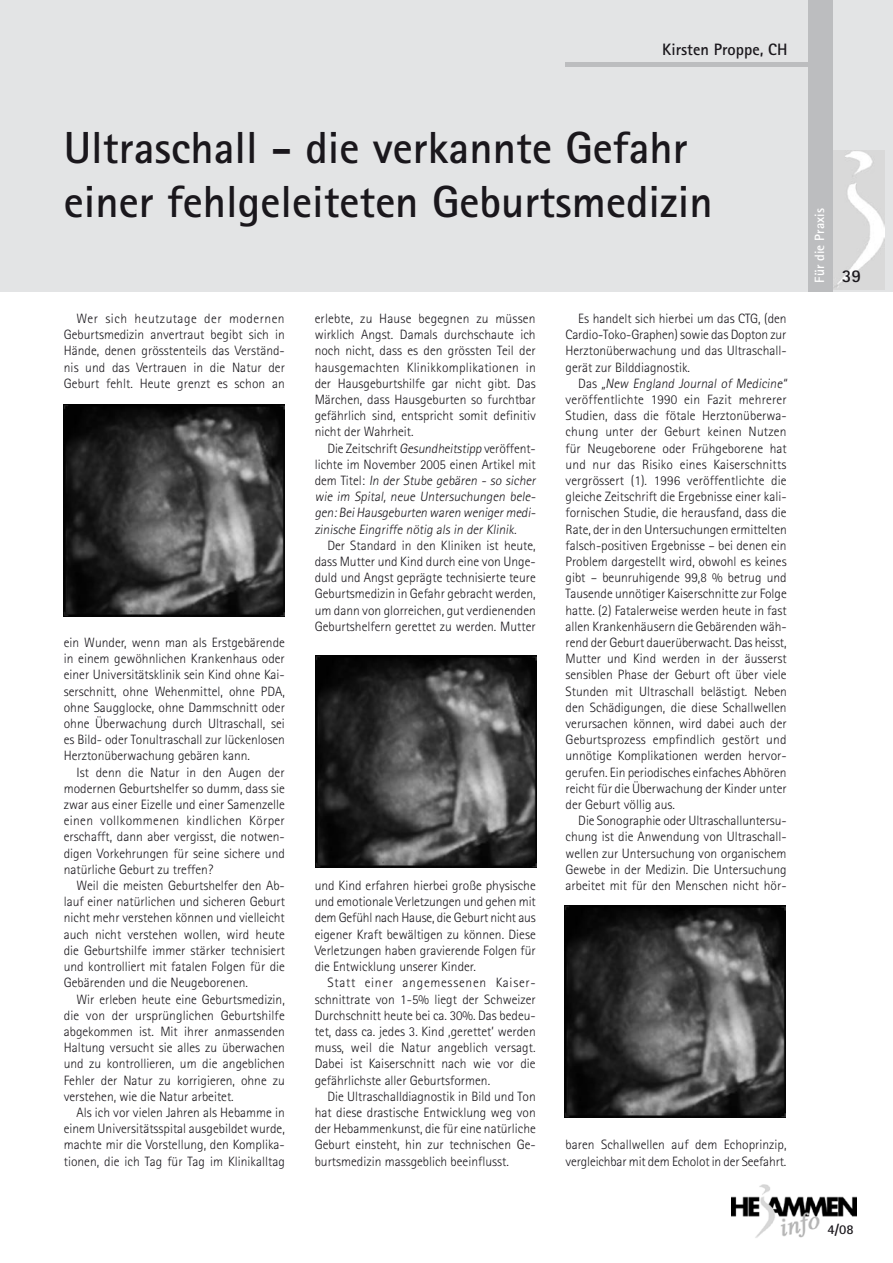
<style>
.page{position:relative;width:893px;height:1263px;background:#fff}
.page>*{position:absolute;margin:0;border:0;box-sizing:border-box;transform-origin:0 0}
.Vortrag_Titel{font:700 45px/54px "Rotis Sans Serif";color:#1a171c}
.t1{font:700 18px "Rotis Sans Serif";color:#1a171c}
.Kolumnentitel_rechts{font:700 16.5px "Rotis Sans Serif";color:#1a171c}
.Fließtext{font:300 13.5px/16.2px "Rotis Sans Serif";color:#1a171c;text-align:justify}
.Kolumne_2_hochgestel{font:700 13.5px "Rotis Sans Serif";color:#fff}
.t2{font:700 13.5px "Rotis Sans Serif";color:#1a171c}
</style>
<div class="page">
<div style="left:0;top:0;width:893px;height:291px;background:#e3e4e5"></div>
<img style="left:834px;top:151px;width:50px;height:139px">
<div style="left:808px;top:0;width:25px;height:291px;background:#bcbdbf"></div>
<img style="left:732px;top:1184px;width:125px;height:54px">
<hr style="left:566px;top:63px;width:242px;height:4px;background:#bcbdbf">
<img style="left:64px;top:404px;width:221px;height:212px">
<img style="left:315px;top:655px;width:221px;height:213px">
<img style="left:565px;top:905px;width:221px;height:212px">
<p class="Kolumnentitel_rechts" style="left:662px;top:39px;width:127px">Kirsten Proppe, CH</p>
<p class="Vortrag_Titel" style="left:64px;top:120px;width:650px">Ultraschall - die verkannte Gefahr einer fehlgeleiteten Geburtsmedizin</p>
<p class="Fließtext" style="left:64px;top:310px;width:223px;text-indent:13px">Wer sich heutzutage der modernen Geburtsmedizin anvertraut begibt sich in Hände, denen grösstenteils das Verständ&shy;nis und das Vertrauen in die Natur der Geburt fehlt. Heute grenzt es schon an</p>
<p class="Fließtext" style="left:64px;top:634px;width:223px">ein Wunder, wenn man als Erstgebärende in einem gewöhnlichen Krankenhaus oder einer Universitätsklinik sein Kind ohne Kai&shy;serschnitt, ohne Wehenmittel, ohne PDA, ohne Saugglocke, ohne Dammschnitt oder ohne Überwachung durch Ultraschall, sei es Bild- oder Tonultraschall zur lückenlosen Herztonüberwachung gebären kann.</p>
<p class="Fließtext" style="left:64px;top:764px;width:223px;text-indent:13px">Ist denn die Natur in den Augen der modernen Geburtshelfer so dumm, dass sie zwar aus einer Eizelle und einer Samenzelle einen vollkommenen kindlichen Körper erschafft, dann aber vergisst, die notwen&shy;digen Vorkehrungen für seine sichere und natürliche Geburt zu treffen?</p>
<p class="Fließtext" style="left:64px;top:877px;width:223px;text-indent:13px">Weil die meisten Geburtshelfer den Ab&shy;lauf einer natürlichen und sicheren Geburt nicht mehr verstehen können und vielleicht auch nicht verstehen wollen, wird heute die Geburtshilfe immer stärker technisiert und kontrolliert mit fatalen Folgen für die Gebärenden und die Neugeborenen.</p>
<p class="Fließtext" style="left:64px;top:991px;width:223px;text-indent:13px">Wir erleben heute eine Geburtsmedizin, die von der ursprünglichen Geburtshilfe abgekommen ist. Mit ihrer anmassenden Haltung versucht sie alles zu überwachen und zu kontrollieren, um die angeblichen Fehler der Natur zu korrigieren, ohne zu verstehen, wie die Natur arbeitet.</p>
<p class="Fließtext" style="left:64px;top:1104px;width:223px;text-indent:13px">Als ich vor vielen Jahren als Hebamme in einem Universitätsspital ausgebildet wurde, machte mir die Vorstellung, den Komplika&shy;tionen, die ich Tag für Tag im Klinikalltag</p>
<p class="Fließtext" style="left:315px;top:310px;width:223px">erlebte, zu Hause begegnen zu müssen wirklich Angst. Damals durchschaute ich noch nicht, dass es den grössten Teil der hausgemachten Klinikkomplikationen in der Hausgeburtshilfe gar nicht gibt. Das Märchen, dass Hausgeburten so furchtbar gefährlich sind, entspricht somit definitiv nicht der Wahrheit.</p>
<p class="Fließtext" style="left:315px;top:440px;width:225px;text-align:left;text-indent:13px">Die Zeitschrift Gesundheitstipp veröffent&shy;lichte im November 2005 einen Artikel mit d e m Ti te l : In der Stube gebären - so sicher wie im Spital, neue Untersuchungen bele&shy;gen:BeiHausgeburten waren wenigermedi&shy;zinische Eingriffe nötig als in der Klinik.</p>
<p class="Fließtext" style="left:315px;top:537px;width:223px;text-indent:13px">Der Standard in den Kliniken ist heute, dass Mutter und Kind durch eine von Unge&shy;duld und Angst geprägte technisierte teure Geburtsmedizin in Gefahr gebracht werden, um dann von glorreichen, gut verdienenden Geburtshelfern gerettet zu werden. Mutter</p>
<p class="Fließtext" style="left:315px;top:877px;width:223px">und Kind erfahren hierbei große physische und emotionale Verletzungen und gehen mit dem Gefühl nach Hause, die Geburt nicht aus eigener Kraft bewältigen zu können. Diese Verletzungen haben gravierende Folgen für die Entwicklung unserer Kinder.</p>
<p class="Fließtext" style="left:315px;top:975px;width:223px;text-indent:13px">Statt einer angemessenen Kaiser&shy;schnittrate von 1-5% liegt der Schweizer Durchschnitt heute bei ca. 30%. Das bedeu&shy;tet, dass ca. jedes 3. Kind ‚gerettet’ werden muss, weil die Natur angeblich versagt.<br>Dabei ist Kaiserschnitt nach wie vor die gefährlichste aller Geburtsformen.</p>
<p class="Fließtext" style="left:315px;top:1088px;width:223px;text-indent:13px">Die Ultraschalldiagnostik in Bild und Ton hat diese drastische Entwicklung weg von der Hebammenkunst, die für eine natürliche Geburt einsteht, hin zur technischen Ge&shy;burtsmedizin massgeblich beeinflusst.</p>
<p class="Fließtext" style="left:566px;top:310px;width:223px;text-indent:13px">Es handelt sich hierbei um das CTG, (den Cardio-Toko-Graphen) sowie das Dopton zur Herztonüberwachung und das Ultraschall&shy;gerät zur Bilddiagnostik.</p>
<p class="Fließtext" style="left:566px;top:375px;width:225px;text-align:left;text-indent:13px">D a s „New England Journal of Medicine“ veröffentlichte 1990 ein Fazit mehrerer Studien, dass die fötale Herztonüberwa&shy;chung unter der Geburt keinen Nutzen für Neugeborene oder Frühgeborene hat und nur das Risiko eines Kaiserschnitts vergrössert (1). 1996 veröffentlichte die gleiche Zeitschrift die Ergebnisse einer kali&shy;fornischen Studie, die herausfand, dass die Rate, der in den Untersuchungen ermittelten falsch-positiven Ergebnisse – bei denen ein Problem dargestellt wird, obwohl es keines gibt – beunruhigende 99,8 % betrug und Tausende unnötiger Kaiserschnitte zur Folge hatte. (2) Fatalerweise werden heute in fast allen Krankenhäusern die Gebärenden wäh&shy;rend der Geburt dauerüberwacht. Das heisst, Mutter und Kind werden in der äusserst sensiblen Phase der Geburt oft über viele Stunden mit Ultraschall belästigt. Neben den Schädigungen, die diese Schallwellen verursachen können, wird dabei auch der Geburtsprozess empfindlich gestört und unnötige Komplikationen werden hervor&shy;gerufen. Ein periodisches einfaches Abhören reicht für die Überwachung der Kinder unter der Geburt völlig aus.</p>
<p class="Fließtext" style="left:566px;top:813px;width:223px;text-indent:13px">Die Sonographie oder Ultraschalluntersu&shy;chung ist die Anwendung von Ultraschall&shy;wellen zur Untersuchung von organischem Gewebe in der Medizin. Die Untersuchung arbeitet mit für den Menschen nicht hör-</p>
<p class="Fließtext" style="left:566px;top:1137px;width:222px">baren Schallwellen auf dem Echoprinzip, vergleichbar mit dem Echolot in der Seefahrt.</p>
<p class="Kolumne_2_hochgestel" style="left:811px;top:283px;width:76px;rotate:-90deg">Für die Praxis</p>
<p class="t1" style="left:842px;top:265px;width:21px">39</p>
<p class="t2" style="left:828px;top:1221px;width:28px">4/08</p>
</div>
